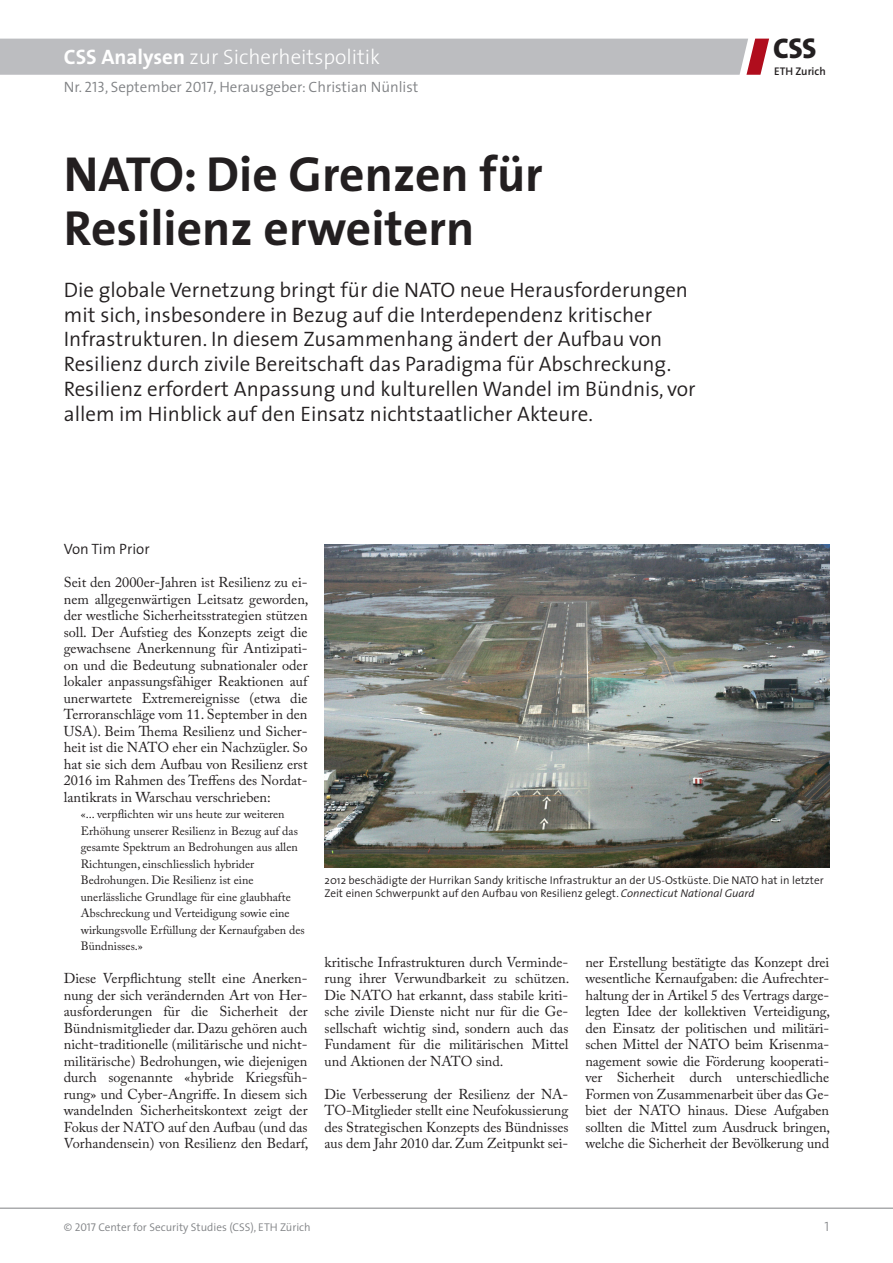
<style>
.page{position:relative;width:893px;height:1263px;background:#fff}
.page>*{position:absolute;margin:0;border:0;box-sizing:border-box;transform-origin:0 0}
.Titel_de{font:700 49.5px/54px "The Sans";color:#231f20}
.t1{font:800 28.65px "The Sans";color:#231f20}
.Lead_de{font:300 21px/24.8px "The Sans";color:#231f20}
.t2{font:300 21px "The Sans";color:#fff}
.t3{font:300 15px "The Sans";color:#808285}
.t4{font:300 15px "The Sans";color:#231f20}
.Text_de{font:14.25px/16.5px "Adobe Caslon Pro";color:#231f20;text-align:justify}
.t5{font:13.5px "The Sans Light Caps";color:#808285}
.Text_e{font:12px/16.5px "Adobe Caslon Pro";color:#231f20}
.Bildlegende_de{font:300 11.25px/13.2px "The Sans";color:#231f20}
.t6{font:300 11.25px "The Sans";color:#808285}
.t7{font:600 11.1px "The Sans";color:#231f20}
.s1{font-weight:700}
.s2{font-family:"The Sans Semi Light Caps";font-weight:400}
.s3{font-style:italic}
</style>
<div class="page">
<hr style="left:0;top:1208px;width:893px;height:1px;background:#808285">
<div style="left:0;top:39px;width:769px;height:36px;background:#bcbdc0"></div>
<img style="left:325px;top:544px;width:504px;height:324px">
<h3 class="t2" style="left:64px;top:40px;width:318px"><span class="s1">CSS Analysen</span> zur Sicherheitspolitik</h3>
<p class="t3" style="left:64px;top:74px;width:356px">Nr. <span class="s2">213</span>, September <span class="s2">2017</span>, Herausgeber: Christian Nünlist</p>
<p class="Titel_de" style="left:64px;top:146px;width:481px">NATO: Die Grenzen für<br>Resilienz erweitern</p>
<p class="Lead_de" style="left:64px;top:277px;width:633px">Die globale Vernetzung bringt für die NATO neue Herausforderungen mit sich, insbesondere in Bezug auf die Interdependenz kritischer Infrastrukturen. In diesem Zusammenhang ändert der Aufbau von Resilienz durch zivile Bereitschaft das Paradigma für Abschreckung.<br>Resilienz erfordert Anpassung und kulturellen Wandel im Bündnis, vor allem im Hinblick auf den Einsatz nichtstaatlicher Akteure.</p>
<h2 class="t1" style="left:773px;top:24px;width:45px">CSS</h2>
<p class="t7" style="left:774px;top:62px;width:53px">ETH Zurich</p>
<p class="t4" style="left:64px;top:537px;width:87px">Von Tim Prior</p>
<p class="Text_de" style="left:64px;top:574px;width:246px">Seit den 2000er-Jahren ist Resilienz zu ei&shy;nem allgegenwärtigen Leitsatz geworden, der westliche Sicherheitsstrategien stützen soll. Der Aufstieg des Konzepts zeigt die gewachsene Anerkennung für Antizipati&shy;on und die Bedeutung subnationaler oder lokaler anpassungsfähiger Reaktionen auf unerwartete Extremereignisse (etwa die Terroranschläge vom 11. September in den USA). Beim Thema Resilienz und Sicher&shy;heit ist die NATO eher ein Nachzügler. So hat sie sich dem Aufbau von Resilienz erst 2016 im Rahmen des Treffens des Nordat&shy;lantikrats in Warschau verschrieben:</p>
<p class="Text_e" style="left:81px;top:806px;width:226px">«... verpflichten wir uns heute zur weiteren Erhöhung unserer Resilienz in Bezug auf das gesamte Spektrum an Bedrohungen aus allen Richtungen, einschliesslich hybrider Bedrohungen. Die Resilienz ist eine unerlässliche Grundlage für eine glaubhafte Abschreckung und Verteidigung sowie eine wirkungsvolle Erfüllung der Kernaufgaben des Bündnisses.»</p>
<p class="Text_de" style="left:64px;top:970px;width:246px">Diese Verpflichtung stellt eine Anerken&shy;nung der sich verändernden Art von Her&shy;ausforderungen für die Sicherheit der Bündnismitglieder dar. Dazu gehören auch nicht-traditionelle (militärische und nicht&shy;militärische) Bedrohungen, wie diejenigen durch sogenannte «hybride Kriegsfüh&shy;rung» und Cyber-Angriffe. In diesem sich wandelnden Sicherheitskontext zeigt der Fokus der NATO auf den Aufbau (und das Vorhandensein) von Resilienz den Bedarf,</p>
<p class="Bildlegende_de" style="left:325px;top:873px;width:501px">2012 beschädigte der Hurrikan Sandy kritische Infrastruktur an der US-Ostküste. Die NATO hat in letzter<br>Zeit einen Schwerpunkt auf den Aufbau von Resilienz gelegt. <span class="s3">Connecticut National Guard</span></p>
<p class="Text_de" style="left:325px;top:953px;width:246px">kritische Infrastrukturen durch Verminde&shy;rung ihrer Verwundbarkeit zu schützen.<br>Die NATO hat erkannt, dass stabile kriti&shy;sche zivile Dienste nicht nur für die Ge&shy;sellschaft wichtig sind, sondern auch das Fundament für die militärischen Mittel und Aktionen der NATO sind.</p>
<p class="Text_de" style="left:325px;top:1085px;width:245px">Die Verbesserung der Resilienz der NA-TO-Mitglieder stellt eine Neufokussierung des Strategischen Konzepts des Bündnisses aus dem Jahr 2010 dar. Zum Zeitpunkt sei-</p>
<p class="Text_de" style="left:585px;top:953px;width:246px">ner Erstellung bestätigte das Konzept drei wesentliche Kernaufgaben: die Aufrechter&shy;haltung der in Artikel 5 des Vertrags darge&shy;legten Idee der kollektiven Verteidigung, den Einsatz der politischen und militäri&shy;schen Mittel der NATO beim Krisenma&shy;nagement sowie die Förderung kooperati&shy;ver Sicherheit durch unterschiedliche Formen von Zusammenarbeit über das Ge&shy;biet der NATO hinaus. Diese Aufgaben sollten die Mittel zum Ausdruck bringen, welche die Sicherheit der Bevölkerung und</p>
<p class="t6" style="left:64px;top:1217px;width:248px">© <span class="s2">2017</span> Center for Security Studies (CSS), ETH Zürich</p>
<p class="t5" style="left:824px;top:1215px;width:6px">1</p>
</div>
